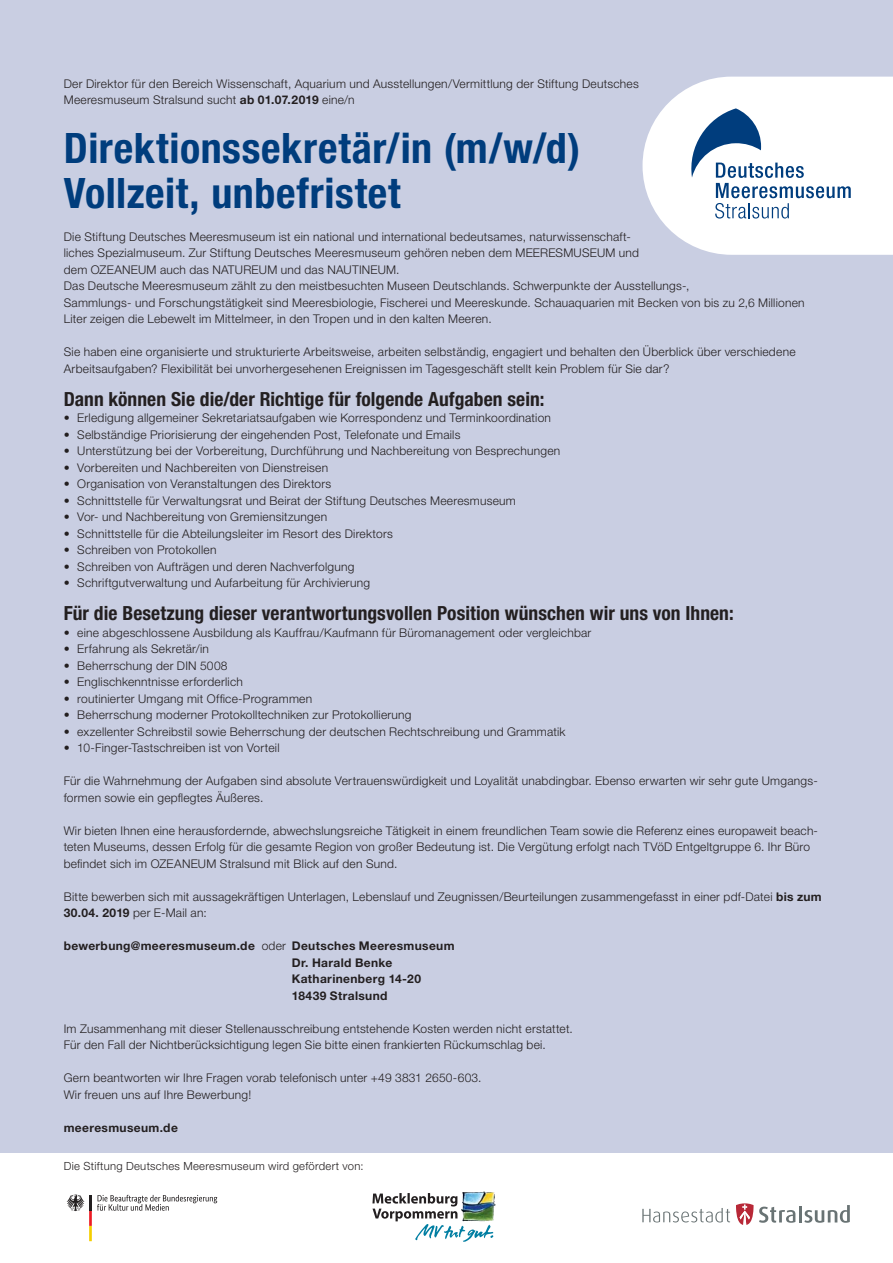
<style>
.page{position:relative;width:893px;height:1263px;background:#fff}
.page>*{position:absolute;margin:0;border:0;box-sizing:border-box;transform-origin:0 0}
.t1{font:700 condensed 42px/45px "Helvetica Neue LT Pro";letter-spacing:.015em;color:#003d7d}
.t2{font:700 condensed 19.5px "Helvetica Neue LT Pro";letter-spacing:.005em;color:#231f20}
.t3{font:300 12px/16.5px "Helvetica Neue LT Pro";letter-spacing:.02em;color:#231f20}
.t4{font:700 12px/16.5px "Helvetica Neue LT Pro";letter-spacing:.03em;color:#231f20}
.t5{font:300 11.25px "Helvetica Neue LT Pro";letter-spacing:.03em;color:#231f20}
.s1{font-weight:700}
.s2{font-weight:300}
</style>
<div class="page">
<div style="left:0;top:0;width:893px;height:1152px;background:#c9cee2"></div>
<svg style="left:67px;top:1195px;width:150px;height:46px"></svg>
<hr style="left:89px;top:1195px;width:3px;height:16px;background:#231f20">
<svg style="left:736px;top:1203px;width:17px;height:22px"></svg>
<svg style="left:759px;top:1207px;width:36px;height:16px"></svg>
<hr style="left:799px;top:1206px;width:3px;height:17px;background:#697374">
<svg style="left:804px;top:1205px;width:46px;height:18px"></svg>
<svg style="left:642px;top:1208px;width:88px;height:14px"></svg>
<img style="left:372px;top:1191px;width:121px;height:51px">
<svg style="left:642px;top:77px;width:251px;height:178px;background:#e6ebf2"></svg>
<p class="t3" style="left:64px;top:77px;width:577px">Der Direktor für den Bereich Wissenschaft, Aquarium und Ausstellungen/Vermittlung der Stiftung Deutsches<br>Meeresmuseum Stralsund sucht <span class="s1">ab 01.07.2019</span> eine/n</p>
<h1 class="t1" style="left:64px;top:130px;width:518px">Direktionssekretär/in (m/w/d)<br>Vollzeit, unbefristet</h1>
<p class="t3" style="left:64px;top:230px;width:742px">Die Stiftung Deutsches Meeresmuseum ist ein national und international bedeutsames, naturwissenschaft-<br>liches Spezialmuseum. Zur Stiftung Deutsches Meeresmuseum gehören neben dem MEERESMUSEUM und<br>dem OZEANEUM auch das NATUREUM und das NAUTINEUM.<br>Das Deutsche Meeresmuseum zählt zu den meistbesuchten Museen Deutschlands. Schwerpunkte der Ausstellungs-,<br>Sammlungs- und Forschungstätigkeit sind Meeresbiologie, Fischerei und Meereskunde. Schauaquarien mit Becken von bis zu 2,6 Millionen Liter zeigen die Lebewelt im Mittelmeer, in den Tropen und in den kalten Meeren.</p>
<p class="t3" style="left:64px;top:345px;width:733px">Sie haben eine organisierte und strukturierte Arbeitsweise, arbeiten selbständig, engagiert und behalten den Überblick über verschiedene<br>Arbeitsaufgaben? Flexibilität bei unvorhergesehenen Ereignissen im Tagesgeschäft stellt kein Problem für Sie dar?</p>
<h2 class="t2" style="left:64px;top:392px;width:482px">Dann können Sie die/der Richtige für folgende Aufgaben sein:</h2>
<p class="t3" style="left:64px;top:411px;width:489px">• Erledigung allgemeiner Sekretariatsaufgaben wie Korrespondenz und Terminkoordination</p>
<p class="t3" style="left:64px;top:428px;width:398px">• Selbständige Priorisierung der eingehenden Post, Telefonate und Emails</p>
<p class="t3" style="left:64px;top:444px;width:498px">• Unterstützung bei der Vorbereitung, Durchführung und Nachbereitung von Besprechungen</p>
<p class="t3" style="left:64px;top:461px;width:266px">• Vorbereiten und Nachbereiten von Dienstreisen</p>
<p class="t3" style="left:64px;top:477px;width:269px">• Organisation von Veranstaltungen des Direktors</p>
<p class="t3" style="left:64px;top:494px;width:454px">• Schnittstelle für Verwaltungsrat und Beirat der Stiftung Deutsches Meeresmuseum</p>
<p class="t3" style="left:64px;top:510px;width:265px">• Vor- und Nachbereitung von Gremiensitzungen</p>
<p class="t3" style="left:64px;top:527px;width:331px">• Schnittstelle für die Abteilungsleiter im Resort des Direktors</p>
<p class="t3" style="left:64px;top:543px;width:154px">• Schreiben von Protokollen</p>
<p class="t3" style="left:64px;top:560px;width:292px">• Schreiben von Aufträgen und deren Nachverfolgung</p>
<p class="t3" style="left:64px;top:576px;width:308px">• Schriftgutverwaltung und Aufarbeitung für Archivierung</p>
<h2 class="t2" style="left:64px;top:606px;width:671px">Für die Besetzung dieser verantwortungsvollen Position wünschen wir uns von Ihnen:</h2>
<p class="t3" style="left:64px;top:626px;width:529px">• eine abgeschlossene Ausbildung als Kauffrau/Kaufmann für Büromanagement oder vergleichbar</p>
<p class="t3" style="left:64px;top:642px;width:147px">• Erfahrung als Sekretär/in</p>
<p class="t3" style="left:64px;top:659px;width:165px">• Beherrschung der DIN 5008</p>
<p class="t3" style="left:64px;top:675px;width:181px">• Englischkenntnisse erforderlich</p>
<p class="t3" style="left:64px;top:692px;width:250px">• routinierter Umgang mit Office-Programmen</p>
<p class="t3" style="left:64px;top:708px;width:349px">• Beherrschung moderner Protokolltechniken zur Protokollierung</p>
<p class="t3" style="left:64px;top:725px;width:503px">• exzellenter Schreibstil sowie Beherrschung der deutschen Rechtschreibung und Grammatik</p>
<p class="t3" style="left:64px;top:741px;width:217px">• 10-Finger-Tastschreiben ist von Vorteil</p>
<p class="t3" style="left:64px;top:774px;width:756px">Für die Wahrnehmung der Aufgaben sind absolute Vertrauenswürdigkeit und Loyalität unabdingbar. Ebenso erwarten wir sehr gute Umgangs&shy;formen sowie ein gepflegtes Äußeres.</p>
<p class="t3" style="left:64px;top:824px;width:756px">Wir bieten Ihnen eine herausfordernde, abwechslungsreiche Tätigkeit in einem freundlichen Team sowie die Referenz eines europaweit beach&shy;teten Museums, dessen Erfolg für die gesamte Region von großer Bedeutung ist. Die Vergütung erfolgt nach TVöD Entgeltgruppe 6. Ihr Büro befindet sich im OZEANEUM Stralsund mit Blick auf den Sund.</p>
<p class="t3" style="left:64px;top:890px;width:759px">Bitte bewerben sich mit aussagekräftigen Unterlagen, Lebenslauf und Zeugnissen/Beurteilungen zusammengefasst in einer pdf-Datei <span class="s1">bis zum<br>30.04. 2019</span> per E-Mail an:</p>
<p class="t4" style="left:292px;top:939px;width:164px;text-indent:-228px">bewerbung@meeresmuseum.de <span class="s2">oder</span> Deutsches Meeresmuseum<br>Dr. Harald Benke<br>Katharinenberg 14-20<br>18439 Stralsund</p>
<p class="t3" style="left:64px;top:1022px;width:510px">Im Zusammenhang mit dieser Stellenausschreibung entstehende Kosten werden nicht erstattet.<br>Für den Fall der Nichtberücksichtigung legen Sie bitte einen frankierten Rückumschlag bei.</p>
<p class="t3" style="left:64px;top:1071px;width:419px">Gern beantworten wir Ihre Fragen vorab telefonisch unter +49 3831 2650-603.<br>Wir freuen uns auf Ihre Bewerbung!</p>
<p class="t4" style="left:64px;top:1120px;width:116px">meeresmuseum.de</p>
<p class="t5" style="left:64px;top:1162px;width:301px">Die Stiftung Deutsches Meeresmuseum wird gefördert von:</p>
</div>
